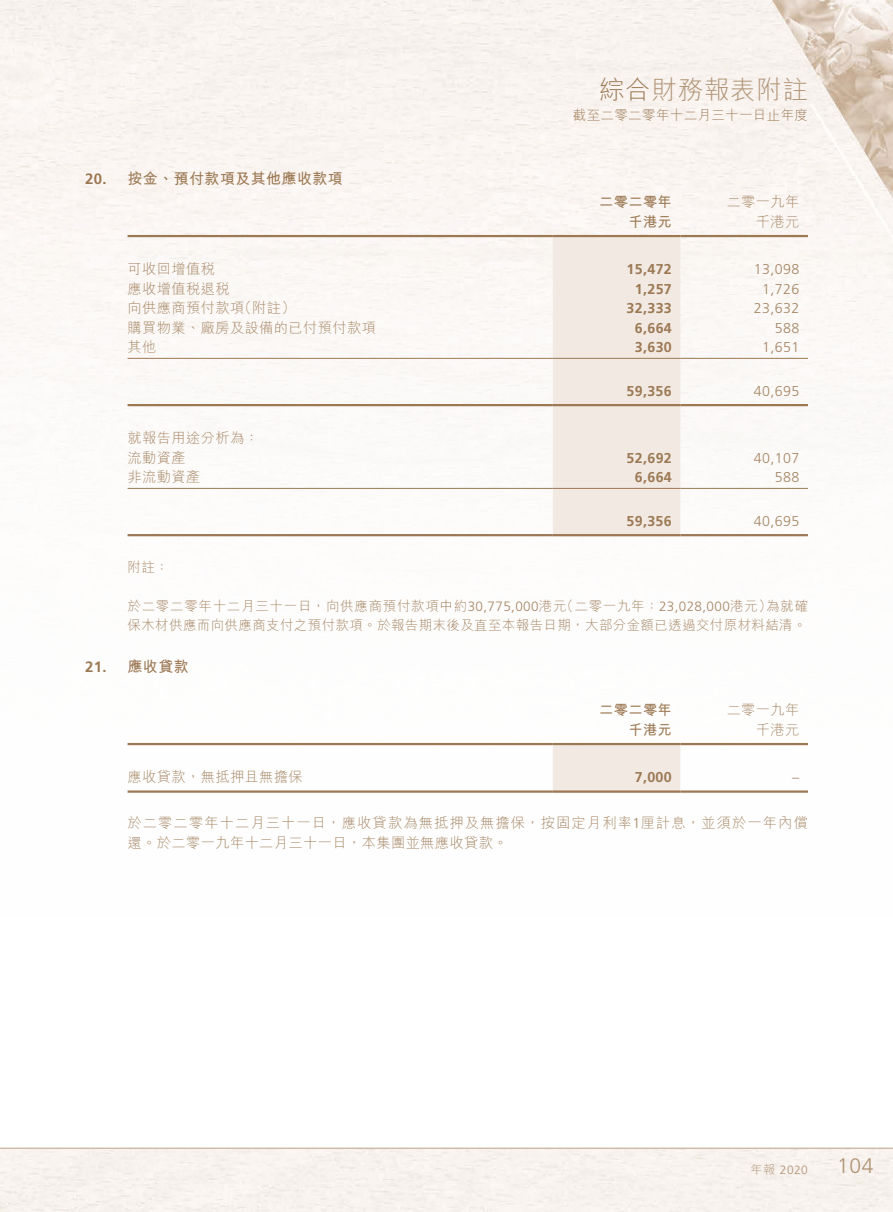
<style>
.page{position:relative;width:893px;height:1212px;background:#fff}
.page>*{position:absolute;margin:0;border:0;box-sizing:border-box;transform-origin:0 0}
.t1{font:300 25.5px "M Hei HK";letter-spacing:.025em;color:#b09273}
.t2{font:300 21px "Frutiger LT Std";color:#b09273}
.t3{font:700 15px "M Hei HK";letter-spacing:.025em;color:#9c7954}
.t4{font:700 15px "Frutiger LT Std";color:#9c7954}
.t5{font:300 14.25px "M Hei HK";letter-spacing:.025em;color:#a68664}
.t6{font:300 14.25px/19.5px "M Hei HK";letter-spacing:.08em;color:#a68664}
.t7{font:700 14.25px "Frutiger LT Std";letter-spacing:.025em;color:#9c7954}
.t8{font:300 14.25px "Frutiger LT Std";letter-spacing:.025em;color:#a68664}
.t9{font:700 14.25px "M Hei HK";letter-spacing:.025em;color:#9c7954}
.t10{font:300 13.5px/19.5px "M Hei HK";letter-spacing:.025em;color:#a68664}
.t11{font:300 13.5px "M Hei HK";letter-spacing:.025em;color:#9c7954}
.t12{font:300 12px "Frutiger LT Std";color:#b09273}
.s1{color:#9c7954}
.s2{font-family:"Frutiger LT Std"}
.s3{font-family:"M Hei HK"}
</style>
<div class="page">
<img style="left:0;top:0;width:893px;height:1212px">
<hr style="left:0;top:1148px;width:893px;height:1px;background:#ba9f84">
<div style="left:0;top:156px;width:893px;height:980px;background:#fff"></div>
<div style="left:553px;top:237px;width:127px;height:297px;background:#f1e9e2"></div>
<hr style="left:128px;top:235px;width:425px;height:2px;background:#9c7954">
<hr style="left:553px;top:235px;width:127px;height:2px;background:#9c7954">
<hr style="left:680px;top:235px;width:128px;height:2px;background:#9c7954">
<hr style="left:128px;top:358px;width:425px;height:1px;background:#9c7954">
<hr style="left:553px;top:358px;width:127px;height:1px;background:#9c7954">
<hr style="left:680px;top:358px;width:128px;height:1px;background:#9c7954">
<hr style="left:128px;top:404px;width:425px;height:2px;background:#9c7954">
<hr style="left:553px;top:404px;width:127px;height:2px;background:#9c7954">
<hr style="left:680px;top:404px;width:128px;height:2px;background:#9c7954">
<hr style="left:128px;top:488px;width:425px;height:1px;background:#9c7954">
<hr style="left:553px;top:488px;width:127px;height:1px;background:#9c7954">
<hr style="left:680px;top:488px;width:128px;height:1px;background:#9c7954">
<hr style="left:128px;top:534px;width:425px;height:2px;background:#9c7954">
<hr style="left:553px;top:534px;width:127px;height:2px;background:#9c7954">
<hr style="left:680px;top:534px;width:128px;height:2px;background:#9c7954">
<div style="left:553px;top:745px;width:127px;height:45px;background:#f1e9e2"></div>
<hr style="left:128px;top:743px;width:425px;height:2px;background:#9c7954">
<hr style="left:553px;top:743px;width:127px;height:2px;background:#9c7954">
<hr style="left:680px;top:743px;width:128px;height:2px;background:#9c7954">
<hr style="left:128px;top:790px;width:425px;height:3px;background:#9c7954">
<hr style="left:553px;top:790px;width:127px;height:3px;background:#9c7954">
<hr style="left:680px;top:790px;width:128px;height:3px;background:#9c7954">
<p class="t4" style="left:85px;top:169px;width:23px">20.</p>
<p class="t4" style="left:85px;top:658px;width:23px">21.</p>
<h1 class="t1" style="left:599px;top:72px;width:210px"><span class="s1">綜合</span>財務報表附註</h1>
<p class="t11" style="left:573px;top:106px;width:237px">截至二零二零年十二月三十一日止年度</p>
<p class="t3" style="left:128px;top:167px;width:217px">按金、預付款項及其他應收款項</p>
<p class="t9" style="left:599px;top:192px;width:74px">二零二零年</p>
<p class="t5" style="left:727px;top:192px;width:74px">二零一九年</p>
<p class="t9" style="left:628px;top:211px;width:45px">千港元</p>
<p class="t5" style="left:756px;top:212px;width:45px">千港元</p>
<p class="t5" style="left:128px;top:259px;width:89px">可收回增值稅</p>
<p class="t7" style="left:626px;top:261px;width:47px">15,472</p>
<p class="t8" style="left:754px;top:261px;width:47px">13,098</p>
<p class="t5" style="left:128px;top:279px;width:104px">應收增值稅退稅</p>
<p class="t7" style="left:635px;top:281px;width:39px">1,257</p>
<p class="t8" style="left:762px;top:281px;width:39px">1,726</p>
<p class="t5" style="left:128px;top:298px;width:118px">向供應商預付款項</p>
<p class="t5" style="left:238px;top:298px;width:60px">（附註(</p>
<p class="t7" style="left:626px;top:300px;width:47px">32,333</p>
<p class="t8" style="left:754px;top:300px;width:47px">23,632</p>
<p class="t5" style="left:128px;top:318px;width:250px">購買物業、廠房及設備的已付預付款項</p>
<p class="t7" style="left:635px;top:319px;width:39px">6,664</p>
<p class="t8" style="left:775px;top:320px;width:26px">588</p>
<p class="t5" style="left:128px;top:337px;width:30px">其他</p>
<p class="t7" style="left:635px;top:339px;width:39px">3,630</p>
<p class="t8" style="left:762px;top:339px;width:39px">1,651</p>
<p class="t7" style="left:626px;top:383px;width:47px">59,356</p>
<p class="t8" style="left:754px;top:383px;width:47px">40,695</p>
<p class="t5" style="left:128px;top:428px;width:133px">就報告用途分析為：</p>
<p class="t5" style="left:128px;top:448px;width:60px">流動資產</p>
<p class="t7" style="left:626px;top:450px;width:47px">52,692</p>
<p class="t8" style="left:754px;top:450px;width:47px">40,107</p>
<p class="t5" style="left:128px;top:467px;width:74px">非流動資產</p>
<p class="t7" style="left:635px;top:469px;width:39px">6,664</p>
<p class="t8" style="left:775px;top:469px;width:26px">588</p>
<p class="t7" style="left:626px;top:513px;width:47px">59,356</p>
<p class="t8" style="left:754px;top:513px;width:47px">40,695</p>
<p class="t10" style="left:128px;top:556px;width:43px">附註：</p>
<p class="t10" style="left:128px;top:595px;width:680px">於二零二零年十二月三十一日，向供應商預付款項中約<span class="s2">30,775,000</span>港元<br>保木材供應而向供應商支付之預付款項。於報告期末後及直至本報告日期，大部分金額已透過交付原材料結清。</p>
<p class="t3" style="left:128px;top:656px;width:63px">應收貸款</p>
<p class="t10" style="left:560px;top:595px;width:213px">（二零一九年：<span class="s2">23,028,000</span>港元）</p>
<p class="t10" style="left:766px;top:595px;width:43px">為就確</p>
<p class="t9" style="left:599px;top:700px;width:74px">二零二零年</p>
<p class="t9" style="left:628px;top:719px;width:45px">千港元</p>
<p class="t5" style="left:727px;top:700px;width:74px">二零一九年</p>
<p class="t5" style="left:756px;top:720px;width:45px">千港元</p>
<p class="t5" style="left:128px;top:767px;width:177px">應收貸款，無抵押且無擔保</p>
<p class="t6" style="left:128px;top:812px;width:682px">於二零二零年十二月三十一日，應收貸款為無抵押及無擔保，按固定月利率<span class="s2">1</span>厘計息，並須於一年內償還。於二零一九年十二月三十一日，本集團並無應收貸款。</p>
<p class="t7" style="left:635px;top:769px;width:39px">7,000</p>
<p class="t8" style="left:792px;top:769px;width:9px">–</p>
<p class="t12" style="left:751px;top:1163px;width:59px"><span class="s3">年報</span> 2020</p>
<h2 class="t2" style="left:837px;top:1154px;width:38px">104</h2>
</div>
